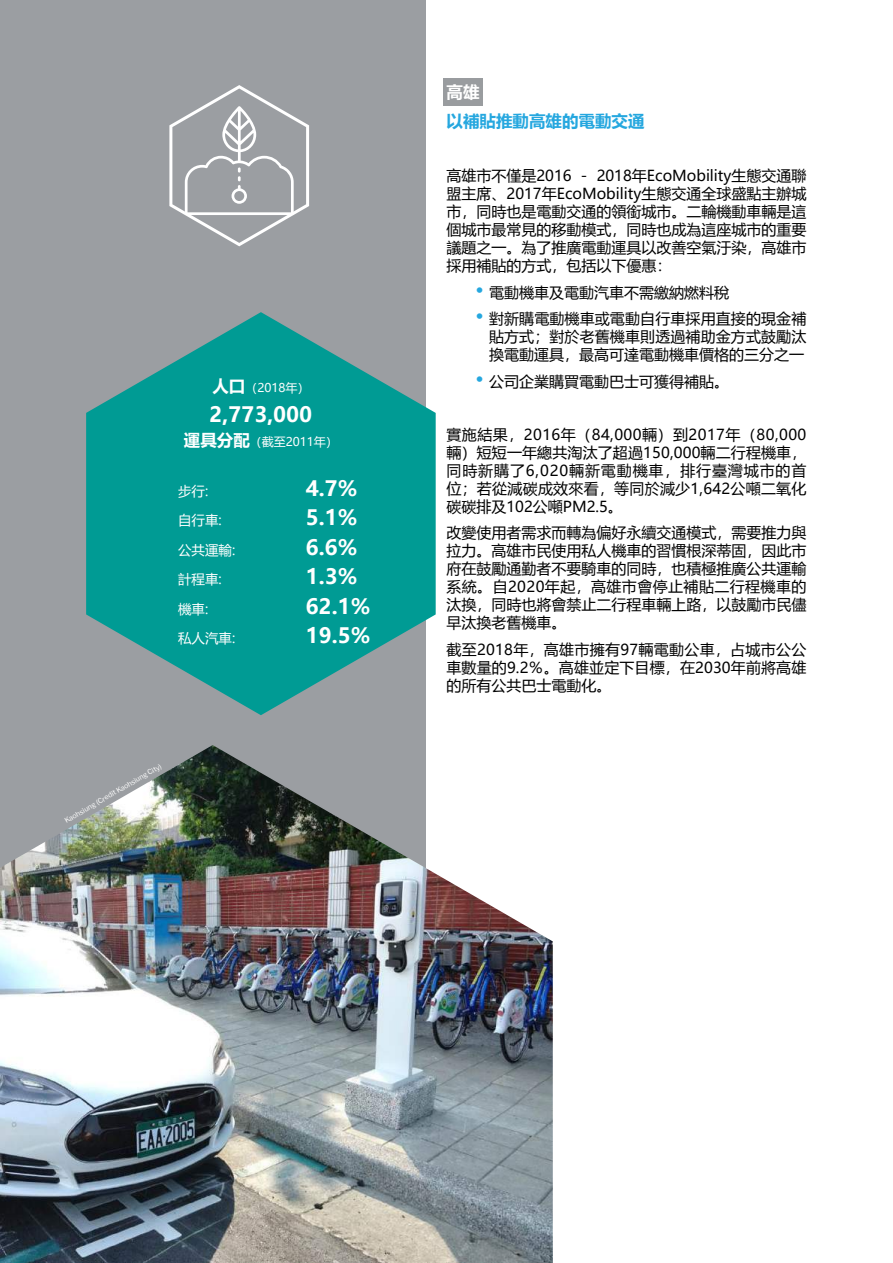
<style>
.page{position:relative;width:893px;height:1263px;background:#fff}
.page>*{position:absolute;margin:0;border:0;box-sizing:border-box;transform-origin:0 0}
.t1{font:700 21px "Microsoft Ya Hei";color:#fff}
.t2{font:700 16.5px "Microsoft Ya Hei";color:#25a7df}
.t3{font:700 16.5px "Microsoft Ya Hei";color:#fff}
.t4{font:15px/18px "Microsoft Ya Hei";color:#000;text-align:justify}
.t5{font:13.5px "Microsoft Ya Hei";color:#fff}
.t6{font:12px "Microsoft Ya Hei";color:#fff}
.t7{font:7.05px "Libre Franklin";color:#fff}
.s1{font-weight:700;font-size:16.5px}
.s2{font-family:"Libre Franklin";font-weight:700;font-size:21px;color:#25a7df}
</style>
<div class="page">
<div style="left:443px;top:79px;width:40px;height:27px;background:#999c9f"></div>
<div style="left:0;top:0;width:425px;height:1263px;background:#9b9ea2"></div>
<svg style="left:86px;top:312px;width:350px;height:403px;fill:#009b94"></svg>
<img style="left:0;top:745px;width:553px;height:518px">
<svg style="left:169px;top:85px;width:140px;height:161px"></svg>
<p class="t6" style="left:212px;top:380px;width:99px"><span class="s1">人口</span>（2018年）</p>
<h1 class="t1" style="left:210px;top:399px;width:104px">2,773,000</h1>
<p class="t6" style="left:184px;top:433px;width:156px"><span class="s1">運具分配</span>（截至2011年）</p>
<p class="t5" style="left:178px;top:482px;width:32px">步行:</p>
<h1 class="t1" style="left:306px;top:473px;width:53px">4.7%</h1>
<p class="t5" style="left:178px;top:511px;width:45px">自行車:</p>
<h1 class="t1" style="left:306px;top:503px;width:53px">5.1%</h1>
<p class="t5" style="left:178px;top:541px;width:59px">公共運輸:</p>
<h1 class="t1" style="left:306px;top:532px;width:53px">6.6%</h1>
<p class="t5" style="left:178px;top:570px;width:45px">計程車:</p>
<h1 class="t1" style="left:306px;top:562px;width:53px">1.3%</h1>
<p class="t5" style="left:178px;top:599px;width:32px">機車:</p>
<h1 class="t1" style="left:306px;top:591px;width:66px">62.1%</h1>
<p class="t5" style="left:178px;top:629px;width:59px">私人汽車:</p>
<h1 class="t1" style="left:306px;top:621px;width:66px">19.5%</h1>
<p class="t7" style="left:63px;top:817px;width:112px;rotate:-30deg">Kaohsiung (Credit Kaohsiung City)</p>
<p class="t3" style="left:446px;top:81px;width:34px">高雄</p>
<p class="t2" style="left:446px;top:109px;width:199px">以補貼推動高雄的電動交通</p>
<p class="t4" style="left:446px;top:166px;width:362px">高雄市不僅是2016 - 2018年EcoMobility生態交通聯盟主席、2017年EcoMobility生態交通全球盛點主辦城市，同時也是電動交通的領銜城市。二輪機動車輛是這個城市最常見的移動模式，同時也成為這座城市的重要議題之一。為了推廣電動運具以改善空氣汙染，高雄市採用補貼的方式，包括以下優惠：</p>
<p class="t4" style="left:476px;top:283px;width:254px"><span class="s2">•</span> 電動機車及電動汽車不需繳納燃料稅</p>
<p class="t4" style="left:489px;top:309px;width:319px;text-indent:-13px"><span class="s2">•</span> 對新購電動機車或電動自行車採用直接的現金補貼方式；對於老舊機車則透過補助金方式鼓勵汰換電動運具，最高可達電動機車價格的三分之一</p>
<p class="t4" style="left:476px;top:372px;width:254px"><span class="s2">•</span> 公司企業購買電動巴士可獲得補貼。</p>
<p class="t4" style="left:446px;top:425px;width:362px">實施結果，2016年（84,000輛）到2017年（80,000輛）短短一年總共淘汰了超過150,000輛二行程機車，同時新購了6,020輛新電動機車，排行臺灣城市的首位；若從減碳成效來看，等同於減少1,642公噸二氧化碳碳排及102公噸PM2.5。</p>
<p class="t4" style="left:446px;top:524px;width:362px">改變使用者需求而轉為偏好永續交通模式，需要推力與拉力。高雄市民使用私人機車的習慣根深蒂固，因此市府在鼓勵通勤者不要騎車的同時，也積極推廣公共運輸系統。自2020年起，高雄市會停止補貼二行程機車的汰換，同時也將會禁止二行程車輛上路，以鼓勵市民儘早汰換老舊機車。</p>
<p class="t4" style="left:446px;top:640px;width:361px">截至2018年，高雄市擁有97輛電動公車，占城市公公車數量的9.2％。高雄並定下目標，在2030年前將高雄的所有公共巴士電動化。</p>
</div>
